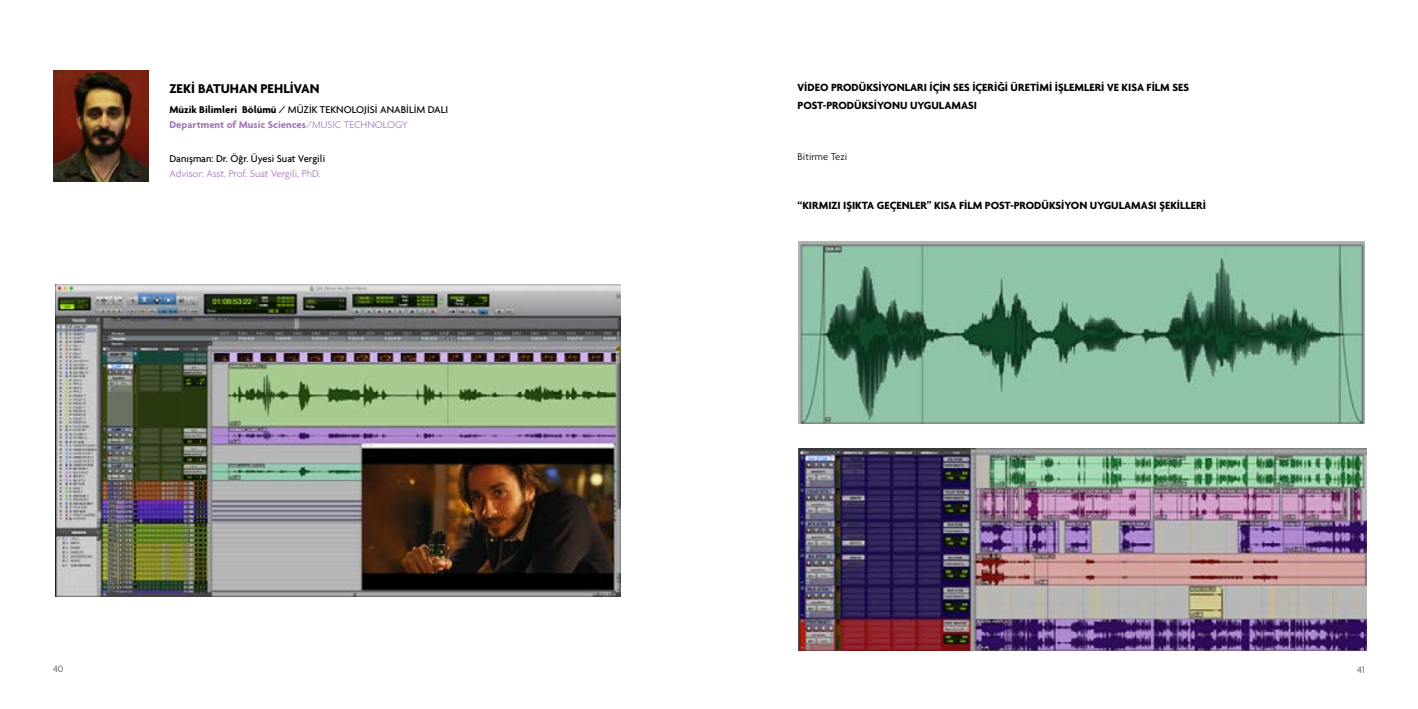
<style>
.page{position:relative;width:1418px;height:709px;background:#fff}
.page>*{position:absolute;margin:0;border:0;box-sizing:border-box;transform-origin:0 0}
.t1{font:700 13.75px "Agenda";color:#000}
.t2{font:700 11.25px/17.5px "Agenda";color:#000}
.t3{font:500 10.62px/15px "Agenda";color:#000}
.t4{font:300 10.62px "Agenda";color:#a47bb7}
.t5{font:300 10.62px "Agenda";color:#000}
.t6{font:300 10px "Agenda";color:#4d4d4f}
.s1{font-weight:700}
.s2{font-weight:700;color:#a47bb7}
.s3{font-weight:300;color:#a47bb7}
</style>
<div class="page">
<img style="left:53px;top:71px;width:96px;height:110px">
<img style="left:55px;top:285px;width:565px;height:311px">
<img style="left:798px;top:241px;width:566px;height:183px">
<img style="left:798px;top:448px;width:568px;height:202px">
<p class="t1" style="left:169px;top:80px;width:152px">ZEKİ BATUHAN PEHLİVAN</p>
<p class="t3" style="left:169px;top:101px;width:280px"><span class="s1">Müzik Bilimleri Bölümü</span> / MÜZİK TEKNOLOJİSİ ANABİLİM DALI<br><span class="s2">Department of Music Sciences</span><span class="s3">/MUSIC TECHNOLOGY</span></p>
<p class="t3" style="left:169px;top:151px;width:157px">Danışman: Dr. Öğr. Üyesi Suat Vergili</p>
<p class="t4" style="left:169px;top:168px;width:153px">Advisor: Asst. Prof. Suat Vergili, PhD.</p>
<p class="t2" style="left:797px;top:79px;width:393px">VİDEO PRODÜKSİYONLARI İÇİN SES İÇERİĞİ ÜRETİMİ İŞLEMLERİ VE KISA FİLM SES<br>POST-PRODÜKSİYONU UYGULAMASI</p>
<p class="t5" style="left:797px;top:150px;width:51px">Bitirme Tezi</p>
<p class="t2" style="left:797px;top:196px;width:410px">“KIRMIZI IŞIKTA GEÇENLER” KISA FİLM POST-PRODÜKSİYON UYGULAMASI ŞEKİLLERİ</p>
<p class="t6" style="left:53px;top:663px;width:12px">40</p>
<p class="t6" style="left:1356px;top:663px;width:9px">41</p>
</div>
